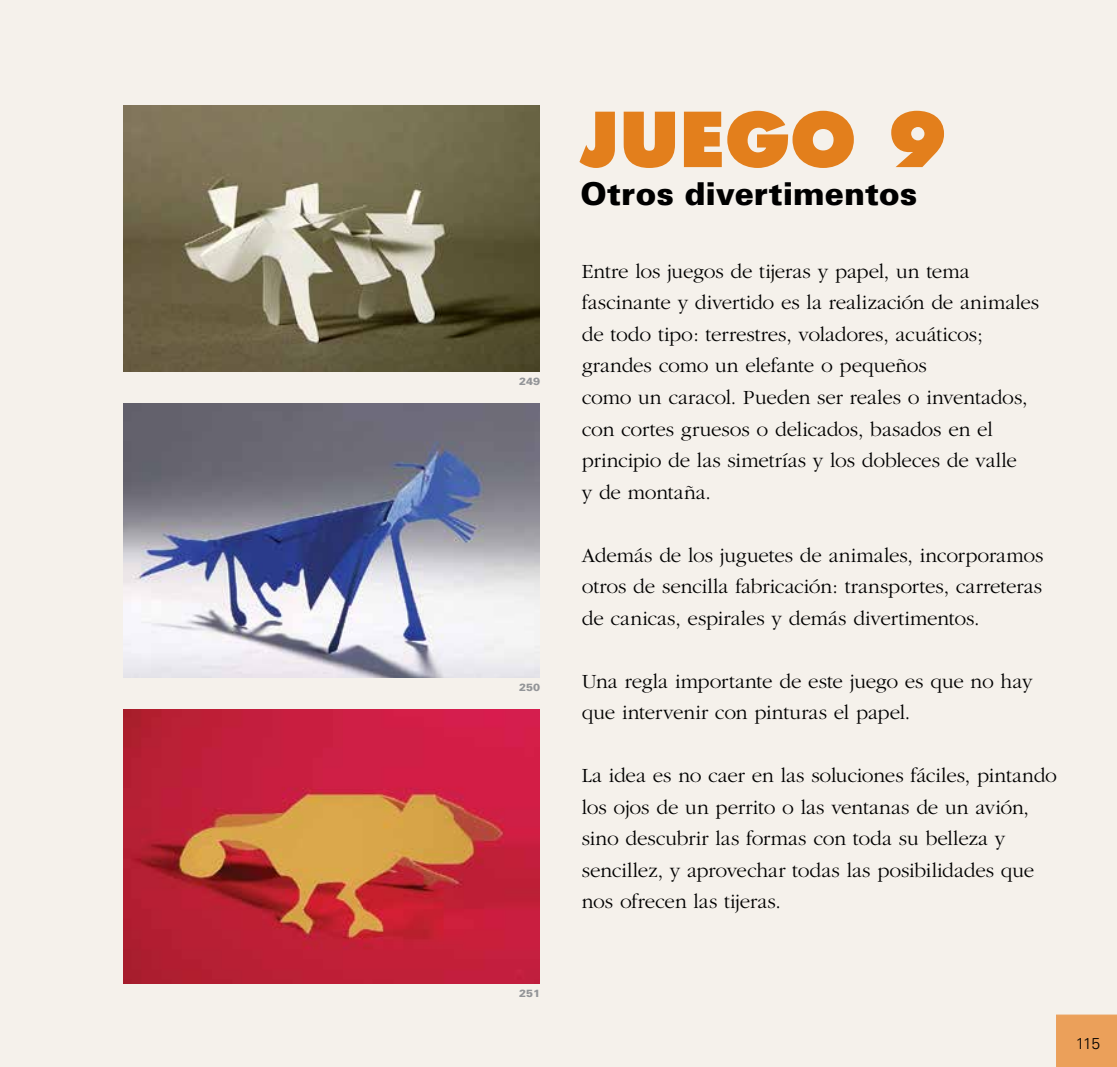
<style>
.page{position:relative;width:1117px;height:1067px;background:#fff}
.page>*{position:absolute;margin:0;border:0;box-sizing:border-box;transform-origin:0 0}
.t1{font:800 73.5px "Futura";letter-spacing:-.005em;color:#e37f1c}
.t2{font:900 31.5px "Univers";color:#000}
.t3{font:300 21px/31.5px "Garamond";letter-spacing:-.005em;color:#000}
.t4{font:300 15.75px "Univers";color:#000}
.t5{font:900 10.5px "Univers";color:#939598}
</style>
<div class="page">
<div style="left:0;top:0;width:1116px;height:1067px;background:#f5f1eb"></div>
<div style="left:1056px;top:1014px;width:60px;height:53px;background:#eba05a"></div>
<img style="left:123px;top:105px;width:416px;height:266px">
<img style="left:123px;top:709px;width:416px;height:274px">
<img style="left:123px;top:403px;width:416px;height:274px">
<p class="t5" style="left:519px;top:375px;width:23px">249</p>
<p class="t5" style="left:519px;top:681px;width:23px">250</p>
<p class="t5" style="left:519px;top:986px;width:23px">251</p>
<h1 class="t1" style="left:580px;top:94px;width:369px">JUEGO 9</h1>
<h2 class="t2" style="left:580px;top:174px;width:338px">Otros divertimentos</h2>
<p class="t3" style="left:581px;top:256px;width:459px">Entre los juegos de tijeras y papel, un tema fascinante y divertido es la realización de animales de todo tipo: terrestres, voladores, acuáticos; grandes como un elefante o pequeños<br>como un caracol. Pueden ser reales o inventados, con cortes gruesos o delicados, basados en el principio de las simetrías y los dobleces de valle<br>y de montaña.</p>
<p class="t3" style="left:581px;top:539px;width:463px;text-align:justify">Además de los juguetes de animales, incorporamos otros de sencilla fabricación: transportes, carreteras de canicas, espirales y demás divertimentos.</p>
<p class="t3" style="left:581px;top:665px;width:452px">Una regla importante de este juego es que no hay que intervenir con pinturas el papel.</p>
<p class="t3" style="left:581px;top:760px;width:476px">La idea es no caer en las soluciones fáciles, pintando los ojos de un perrito o las ventanas de un avión, sino descubrir las formas con toda su belleza y sencillez, y aprovechar todas las posibilidades que nos ofrecen las tijeras.</p>
<p class="t4" style="left:1075px;top:1033px;width:26px">115</p>
</div>
